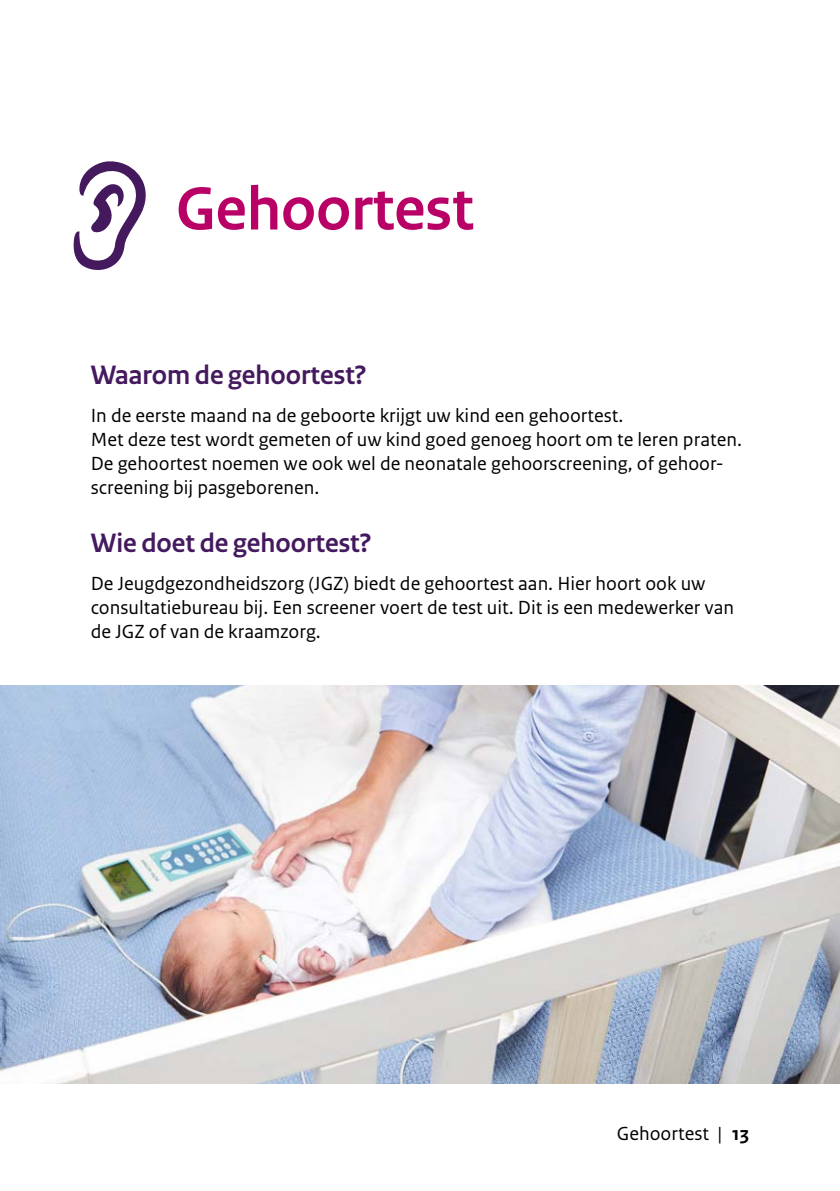
<style>
.page{position:relative;width:840px;height:1191px;background:#fff}
.page>*{position:absolute;margin:0;border:0;box-sizing:border-box;transform-origin:0 0}
.t1{font:700 64px "Rijksoverheid Sans Heading";color:#b90066}
.t2{font:700 28px "Rijksoverheid Sans Heading";color:#44195e}
.t3{font:20px/24px "Rijksoverheid Sans Text";color:#000}
.s1{font-weight:700}
</style>
<div class="page">
<svg style="left:73px;top:161px;width:73px;height:109px"></svg>
<img style="left:0;top:685px;width:839px;height:398px">
<h1 class="t1" style="left:176px;top:185px;width:299px">Gehoortest</h1>
<h2 class="t2" style="left:91px;top:364px;width:277px">Waarom de gehoortest?</h2>
<p class="t3" style="left:91px;top:403px;width:652px">In de eerste maand na de geboorte krijgt uw kind een gehoortest.<br>Met deze test wordt gemeten of uw kind goed genoeg hoort om te leren praten.<br>De gehoortest noemen we ook wel de neonatale gehoorscreening, of gehoor&shy;screening bij pasgeborenen.</p>
<h2 class="t2" style="left:91px;top:532px;width:282px">Wie doet de gehoortest?</h2>
<p class="t3" style="left:91px;top:571px;width:644px">De Jeugdgezondheidszorg (JGZ) biedt de gehoortest aan. Hier hoort ook uw consultatiebureau bij. Een screener voert de test uit. Dit is een medewerker van de JGZ of van de kraamzorg.</p>
<p class="t3" style="left:616px;top:1121px;width:134px">Gehoortest | <span class="s1">13</span></p>
</div>
